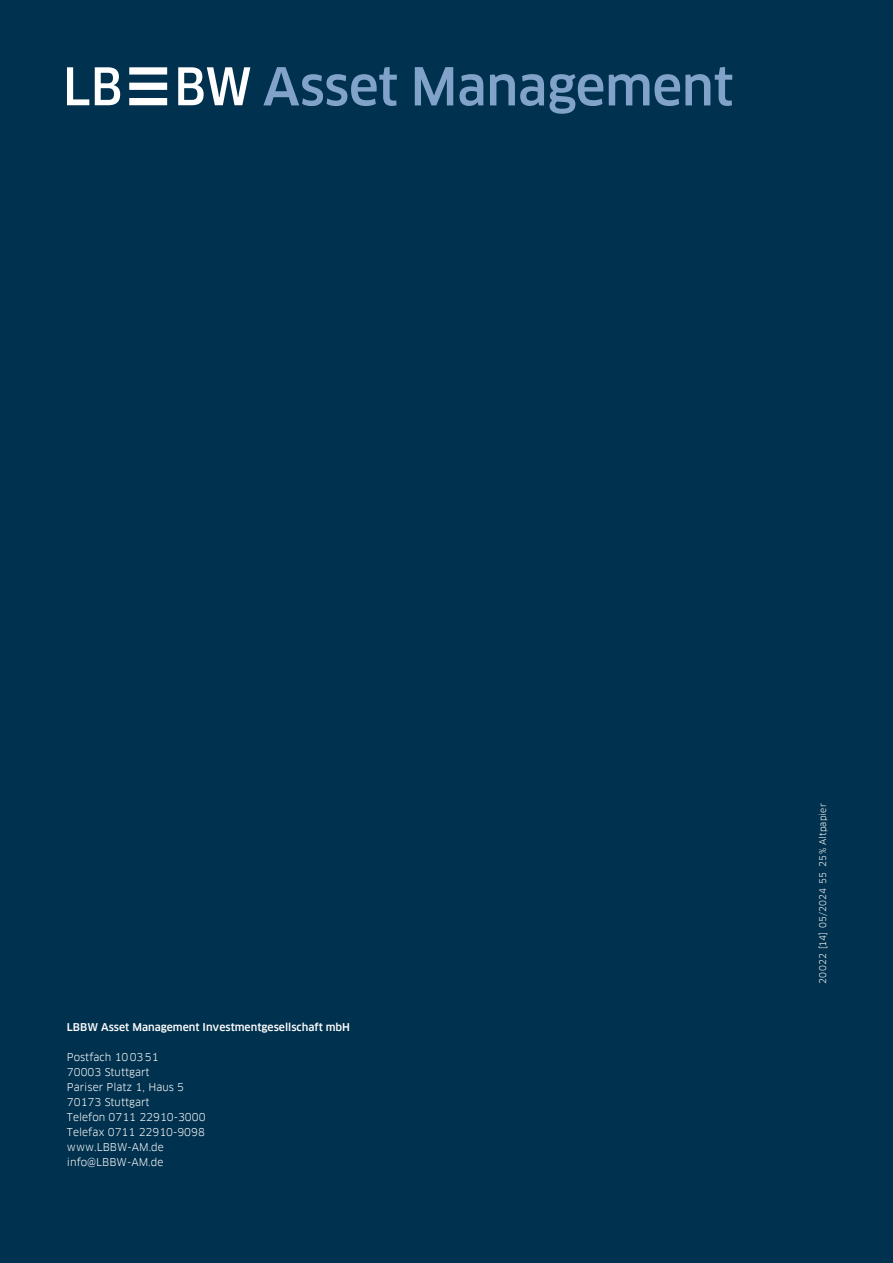
<style>
.page{position:relative;width:893px;height:1263px;background:#00314e}
.page>*{position:absolute;margin:0;border:0;box-sizing:border-box;transform-origin:0 0}
.t1{font:10.5px/15px "Clanfor LBBW";color:#fff}
.t2{font:500 10.5px "Clanfor LBBW";color:#fff}
.t3{font:9px "Clanfor LBBW";letter-spacing:.015em;color:#fff}
</style>
<div class="page">
<svg style="left:67px;top:67px;width:183px;height:38px"></svg>
<svg style="left:263px;top:67px;width:469px;height:47px"></svg>
<p class="t2" style="left:67px;top:1021px;width:285px">LBBW Asset Management Investmentgesellschaft mbH</p>
<p class="t1" style="left:67px;top:1049px;width:140px">Postfach 100351<br>70003 Stuttgart<br>Pariser Platz 1, Haus 5<br>70173 Stuttgart<br>Telefon 0711 22910-3000<br>Telefax 0711 22910-9098 www.LBBW-AM.de info@LBBW-AM.de</p>
<p class="t3" style="left:817px;top:984px;width:182px;rotate:-90deg">20022 [14] 05/2024 55 25% Altpapier</p>
</div>
